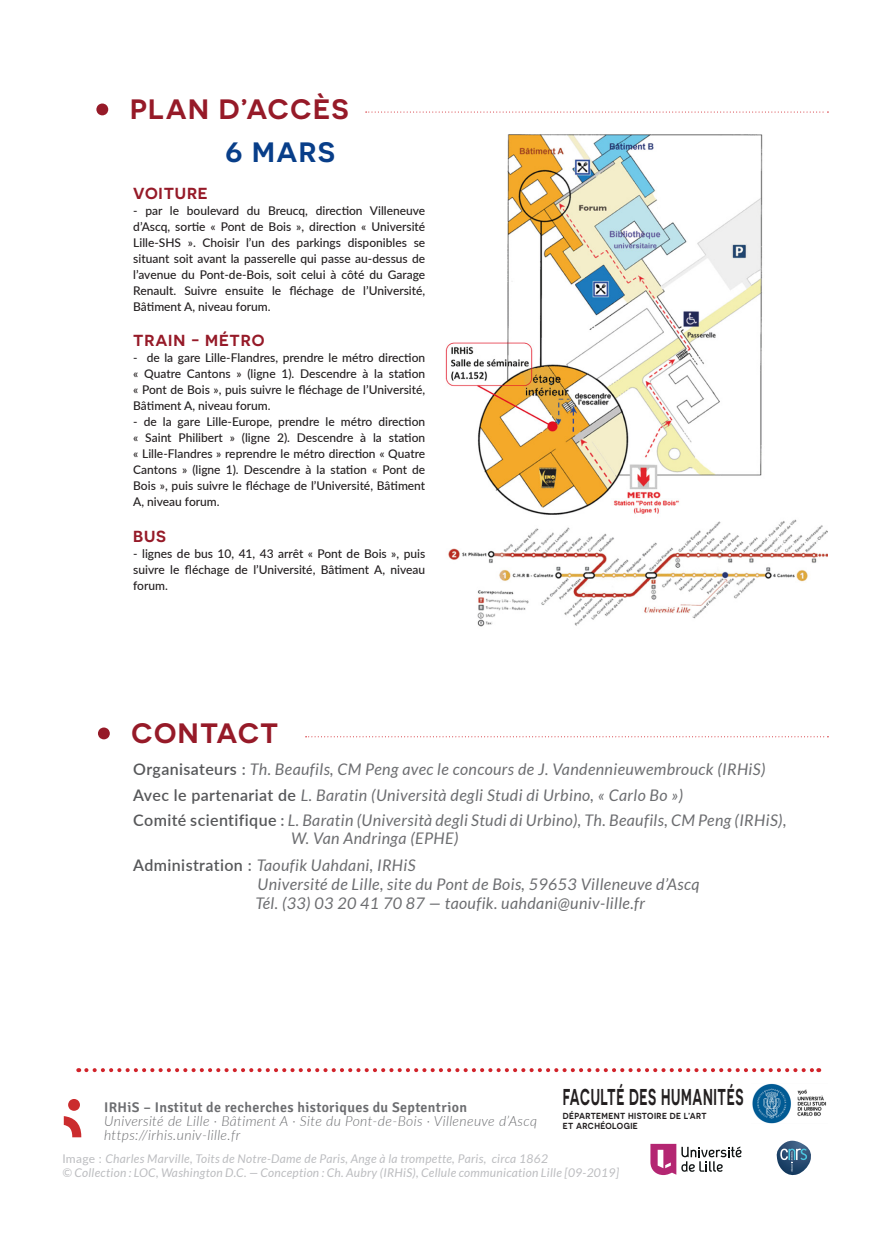
<style>
.page{position:relative;width:896px;height:1248px;background:#fff}
.page>*{position:absolute;margin:0;border:0;box-sizing:border-box;transform-origin:0 0}
.t1{font:600 28px "Novecentosanswide";letter-spacing:.05em;color:#961a28}
.t2{font:600 28px "Novecentosanswide";color:#083e89}
.t3{font:600 23px "Novecentosanswide";letter-spacing:.05em;color:#231f20;scale:.58 1}
.Texte_courant{font:italic 16px "Lato";letter-spacing:.025em;color:#6c6d70}
.t4{font:600 16px "Novecentosanswide";letter-spacing:.05em;color:#961a28}
.t5{font:italic 300 14px "Lato";letter-spacing:.025em;color:#6c6d70}
.t6{font:600 14px "Signika";letter-spacing:.025em;color:#6c6d70}
.t7{font:500 12px/16px "Lato";color:#231f20;text-align:justify}
.Texte_courant-2{font:italic 12px "Lato";letter-spacing:.025em;color:#bcbdc0}
.t8{font:600 8.8px "Novecentosanswide";letter-spacing:.05em;color:#231f20;scale:.91 1}
.s1{font-weight:600;font-style:normal;color:#57585a}
.s2{font-weight:600;font-style:normal}
.s3{font-style:normal}
</style>
<div class="page">
<svg style="left:98px;top:727px;width:12px;height:12px"></svg>
<svg style="left:306px;top:736px;width:522px;height:1px"></svg>
<svg style="left:64px;top:1099px;width:17px;height:38px"></svg>
<svg style="left:650px;top:1143px;width:91px;height:31px"></svg>
<svg style="left:776px;top:1140px;width:35px;height:35px"></svg>
<svg style="left:96px;top:103px;width:12px;height:12px"></svg>
<img style="left:445px;top:135px;width:383px;height:492px">
<svg style="left:366px;top:111px;width:462px;height:1px"></svg>
<svg style="left:86px;top:1068px;width:733px;height:3px"></svg>
<img style="left:752px;top:1083px;width:75px;height:40px">
<p class="t1" style="left:130px;top:93px;width:220px">PLAN D’ACCÈS</p>
<p class="t2" style="left:225px;top:135px;width:111px">6 MARS</p>
<p class="t4" style="left:133px;top:183px;width:76px">VOITURE</p>
<p class="t7" style="left:133px;top:202px;width:293px">- par le boulevard du Breucq, direction Villeneuve d’Ascq, sortie « Pont de Bois », direction « Université Lille-SHS ». Choisir l’un des parkings disponibles se situant soit avant la passerelle qui passe au-dessus de l’avenue du Pont-de-Bois, soit celui à côté du Garage Renault. Suivre ensuite le fléchage de l’Université, Bâtiment A, niveau forum.</p>
<p class="t4" style="left:133px;top:331px;width:133px">TRAIN - MÉTRO</p>
<p class="t7" style="left:133px;top:349px;width:293px">- de la gare Lille-Flandres, prendre le métro direction « Quatre Cantons » (ligne 1). Descendre à la station « Pont de Bois », puis suivre le fléchage de l’Université, Bâtiment A, niveau forum.</p>
<p class="t7" style="left:133px;top:413px;width:293px">- de la gare Lille-Europe, prendre le métro direction « Saint Philibert » (ligne 2). Descendre à la station « Lille-Flandres » reprendre le métro direction « Quatre Cantons » (ligne 1). Descendre à la station « Pont de Bois », puis suivre le fléchage de l’Université, Bâtiment A, niveau forum.</p>
<p class="t4" style="left:133px;top:526px;width:34px">BUS</p>
<p class="t7" style="left:133px;top:544px;width:293px">- lignes de bus 10, 41, 43 arrêt « Pont de Bois », puis suivre le fléchage de l’Université, Bâtiment A, niveau forum.</p>
<p class="t1" style="left:132px;top:716px;width:148px">CONTACT</p>
<p class="Texte_courant" style="left:133px;top:760px;width:634px"><span class="s1">Organisateurs</span> <span class="s2">:</span> Th. Beaufils, CM Peng avec le concours de J. Vandennieuwembrouck (IRHiS)</p>
<p class="Texte_courant" style="left:133px;top:785px;width:551px"><span class="s1">Avec le partenariat de</span> L. Baratin (Università degli Studi di Urbino, « Carlo Bo »)</p>
<p class="Texte_courant" style="left:133px;top:811px;width:654px"><span class="s1">Comité scientifique</span> <span class="s2">:</span> L. Baratin (Università degli Studi di Urbino), Th. Beaufils, CM Peng (IRHiS),</p>
<p class="Texte_courant" style="left:291px;top:829px;width:169px">W. Van Andringa (EPHE)</p>
<p class="Texte_courant" style="left:133px;top:856px;width:284px"><span class="s1">Administration</span> <span class="s2">:</span> Taoufik Uahdani, IRHiS</p>
<p class="Texte_courant" style="left:258px;top:875px;width:443px">Université de Lille, site du Pont de Bois, 59653 Villeneuve d’Ascq</p>
<p class="Texte_courant" style="left:255px;top:894px;width:391px">Tél. (33) 03 20 41 70 87 — taoufik. uahdani@univ-lille.fr</p>
<p class="t3" style="left:563px;top:1083px;width:313px">FACULTÉ DES HUMANITÉS</p>
<p class="t8" style="left:563px;top:1109px;width:159px">DÉPARTEMENT HISTOIRE DE L’ART</p>
<p class="t8" style="left:563px;top:1120px;width:84px">ET ARCHÉOLOGIE</p>
<p class="t6" style="left:104px;top:1099px;width:364px">IRHiS – Institut de recherches historiques du Septentrion</p>
<p class="t5" style="left:104px;top:1111px;width:434px">Université de Lille · Bâtiment A · Site du Pont-de-Bois · Villeneuve d’Ascq</p>
<p class="t5" style="left:104px;top:1125px;width:138px">https://irhis.univ-lille.fr</p>
<p class="Texte_courant-2" style="left:62px;top:1151px;width:487px"><span class="s3">Image :</span> Charles Marville, Toits de Notre-Dame de Paris, Ange à la trompette, Paris, circa 1862</p>
<p class="Texte_courant-2" style="left:62px;top:1165px;width:558px">© Collection : LOC, Washington D.C. — Conception : Ch. Aubry (IRHiS), Cellule communication Lille [09-2019]</p>
</div>
